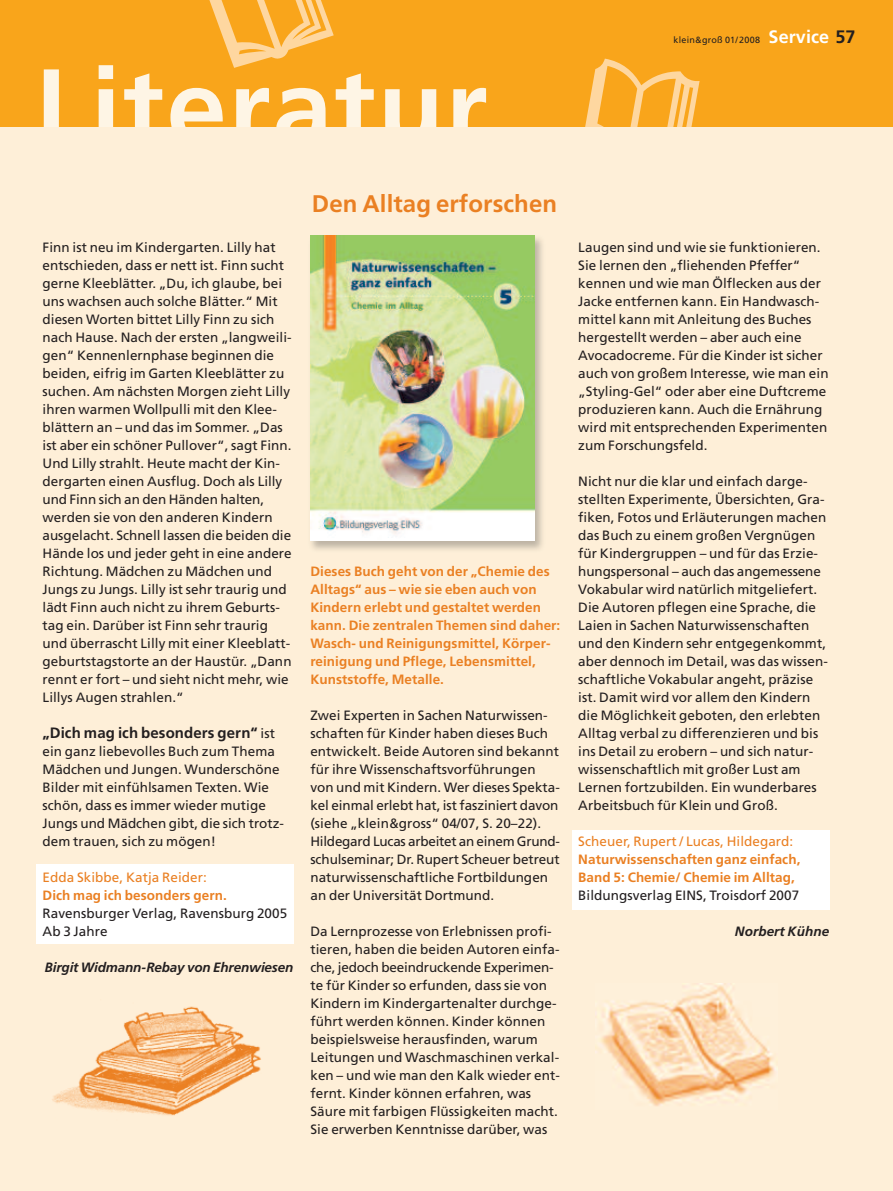
<style>
.page{position:relative;width:893px;height:1191px;background:#fff}
.page>*{position:absolute;margin:0;border:0;box-sizing:border-box;transform-origin:0 0}
.t1{font:700 108px "Frutiger";letter-spacing:.015em;color:#fef5e5}
.t2{font:700 24px "Frutiger";letter-spacing:.005em;color:#ea8023}
.t3{font:700 15px "Frutiger";letter-spacing:.005em;color:#231f20}
.t4{font:13.5px/18px "Frutiger";letter-spacing:.005em;color:#231f20}
.t5{font:700 13.5px/18px "Frutiger";letter-spacing:.005em;color:#ea8023}
.t6{font:13.5px "Frutiger";letter-spacing:.005em;color:#ea8023}
.t7{font:italic 700 13.5px "Frutiger";letter-spacing:-.01em;color:#231f20}
.t8{font:9px "Frutiger";letter-spacing:.03em;color:#231f20}
.s1{font-weight:700;font-size:18px;color:#fff}
.s2{font-weight:700;font-size:18px}
.s3{font-weight:400;font-size:13.5px}
</style>
<div class="page">
<div style="left:0;top:0;width:893px;height:128px;background:#f9a51b"></div>
<svg style="left:209px;top:0;width:125px;height:68px"></svg>
<svg style="left:582px;top:59px;width:118px;height:69px"></svg>
<div style="left:0;top:128px;width:893px;height:1063px;background:#feefd8"></div>
<img style="left:310px;top:238px;width:233px;height:312px">
<img style="left:310px;top:235px;width:225px;height:305px">
<div style="left:572px;top:830px;width:257px;height:80px;background:#fff"></div>
<img style="left:595px;top:983px;width:182px;height:123px">
<img style="left:52px;top:1006px;width:209px;height:110px">
<div style="left:36px;top:864px;width:257px;height:80px;background:#fff"></div>
<h1 class="t1" style="left:35px;top:64px;width:454px">Literatur</h1>
<p class="t8" style="left:673px;top:37px;width:184px">klein&amp;groß 01/2008 <span class="s1">Service</span> <span class="s2">57</span></p>
<p class="t4" style="left:43px;top:239px;width:251px">Finn ist neu im Kindergarten. Lilly hat entschieden, dass er nett ist. Finn sucht gerne Kleeblätter. „Du, ich glaube, bei uns wachsen auch solche Blätter.“ Mit diesen Worten bittet Lilly Finn zu sich nach Hause. Nach der ersten „langweili&shy;gen“ Kennenlernphase beginnen die beiden, eifrig im Garten Kleeblätter zu suchen. Am nächsten Morgen zieht Lilly ihren warmen Wollpulli mit den Klee&shy;blättern an – und das im Sommer. „Das ist aber ein schöner Pullover“, sagt Finn.<br>Und Lilly strahlt. Heute macht der Kin&shy;dergarten einen Ausflug. Doch als Lilly und Finn sich an den Händen halten, werden sie von den anderen Kindern ausgelacht. Schnell lassen die beiden die Hände los und jeder geht in eine andere Richtung. Mädchen zu Mädchen und Jungs zu Jungs. Lilly ist sehr traurig und lädt Finn auch nicht zu ihrem Geburts&shy;tag ein. Darüber ist Finn sehr traurig und überrascht Lilly mit einer Kleeblatt&shy;geburtstagstorte an der Haustür. „Dann rennt er fort – und sieht nicht mehr, wie Lillys Augen strahlen.“</p>
<p class="t3" style="left:43px;top:727px;width:234px">„Dich mag ich besonders gern“ <span class="s3">ist</span></p>
<p class="t4" style="left:43px;top:743px;width:243px">ein ganz liebevolles Buch zum Thema Mädchen und Jungen. Wunderschöne Bilder mit einfühlsamen Texten. Wie schön, dass es immer wieder mutige Jungs und Mädchen gibt, die sich trotz&shy;dem trauen, sich zu mögen!</p>
<p class="t6" style="left:43px;top:872px;width:166px">Edda Skibbe, Katja Reider:</p>
<p class="t5" style="left:43px;top:887px;width:186px">Dich mag ich besonders gern.</p>
<p class="t4" style="left:43px;top:905px;width:246px">Ravensburger Verlag, Ravensburg 2005<br>Ab 3 Jahre</p>
<p class="t7" style="left:45px;top:962px;width:250px">Birgit Widmann-Rebay von Ehrenwiesen</p>
<h2 class="t2" style="left:312px;top:194px;width:247px">Den Alltag erforschen</h2>
<p class="t5" style="left:310px;top:563px;width:251px">Dieses Buch geht von der „Chemie des Alltags“ aus – wie sie eben auch von Kindern erlebt und gestaltet werden kann. Die zentralen Themen sind daher:<br>Wasch- und Reinigungsmittel, Körper&shy;reinigung und Pflege, Lebensmittel, Kunststoffe, Metalle.</p>
<p class="t4" style="left:310px;top:707px;width:251px">Zwei Experten in Sachen Naturwissen&shy;schaften für Kinder haben dieses Buch entwickelt. Beide Autoren sind bekannt für ihre Wissenschaftsvorführungen von und mit Kindern. Wer dieses Spekta&shy;kel einmal erlebt hat, ist fasziniert davon (siehe „klein&amp;gross“ 04/07, S. 20–22).<br>Hildegard Lucas arbeitet an einem Grund&shy;schulseminar; Dr. Rupert Scheuer betreut naturwissenschaftliche Fortbildungen an der Universität Dortmund.</p>
<p class="t4" style="left:310px;top:923px;width:251px">Da Lernprozesse von Erlebnissen profi&shy;tieren, haben die beiden Autoren einfa&shy;che, jedoch beeindruckende Experimen&shy;te für Kinder so erfunden, dass sie von Kindern im Kindergartenalter durchge&shy;führt werden können. Kinder können beispielsweise herausfinden, warum Leitungen und Waschmaschinen verkal&shy;ken – und wie man den Kalk wieder ent&shy;fernt. Kinder können erfahren, was Säure mit farbigen Flüssigkeiten macht.<br>Sie erwerben Kenntnisse darüber, was</p>
<p class="t4" style="left:578px;top:239px;width:252px">Laugen sind und wie sie funktionieren.<br>Sie lernen den „fliehenden Pfeffer“ kennen und wie man Ölflecken aus der Jacke entfernen kann. Ein Handwasch&shy;mittel kann mit Anleitung des Buches hergestellt werden – aber auch eine Avocadocreme. Für die Kinder ist sicher auch von großem Interesse, wie man ein „Styling-Gel“ oder aber eine Duftcreme produzieren kann. Auch die Ernährung wird mit entsprechenden Experimenten zum Forschungsfeld.</p>
<p class="t4" style="left:578px;top:473px;width:251px">Nicht nur die klar und einfach darge&shy;stellten Experimente, Übersichten, Gra&shy;fiken, Fotos und Erläuterungen machen das Buch zu einem großen Vergnügen für Kindergruppen – und für das Erzie&shy;hungspersonal – auch das angemessene Vokabular wird natürlich mitgeliefert.<br>Die Autoren pflegen eine Sprache, die Laien in Sachen Naturwissenschaften und den Kindern sehr entgegenkommt, aber dennoch im Detail, was das wissen&shy;schaftliche Vokabular angeht, präzise ist. Damit wird vor allem den Kindern die Möglichkeit geboten, den erlebten Alltag verbal zu differenzieren und bis ins Detail zu erobern – und sich natur&shy;wissenschaftlich mit großer Lust am Lernen fortzubilden. Ein wunderbares Arbeitsbuch für Klein und Groß.</p>
<p class="t6" style="left:578px;top:836px;width:217px">Scheuer, Rupert / Lucas, Hildegard:</p>
<p class="t5" style="left:578px;top:851px;width:224px">Naturwissenschaften ganz einfach,<br>Band 5: Chemie/ Chemie im Alltag,</p>
<p class="t4" style="left:578px;top:887px;width:222px">Bildungsverlag EINS, Troisdorf 2007</p>
<p class="t7" style="left:735px;top:926px;width:96px">Norbert Kühne</p>
</div>
